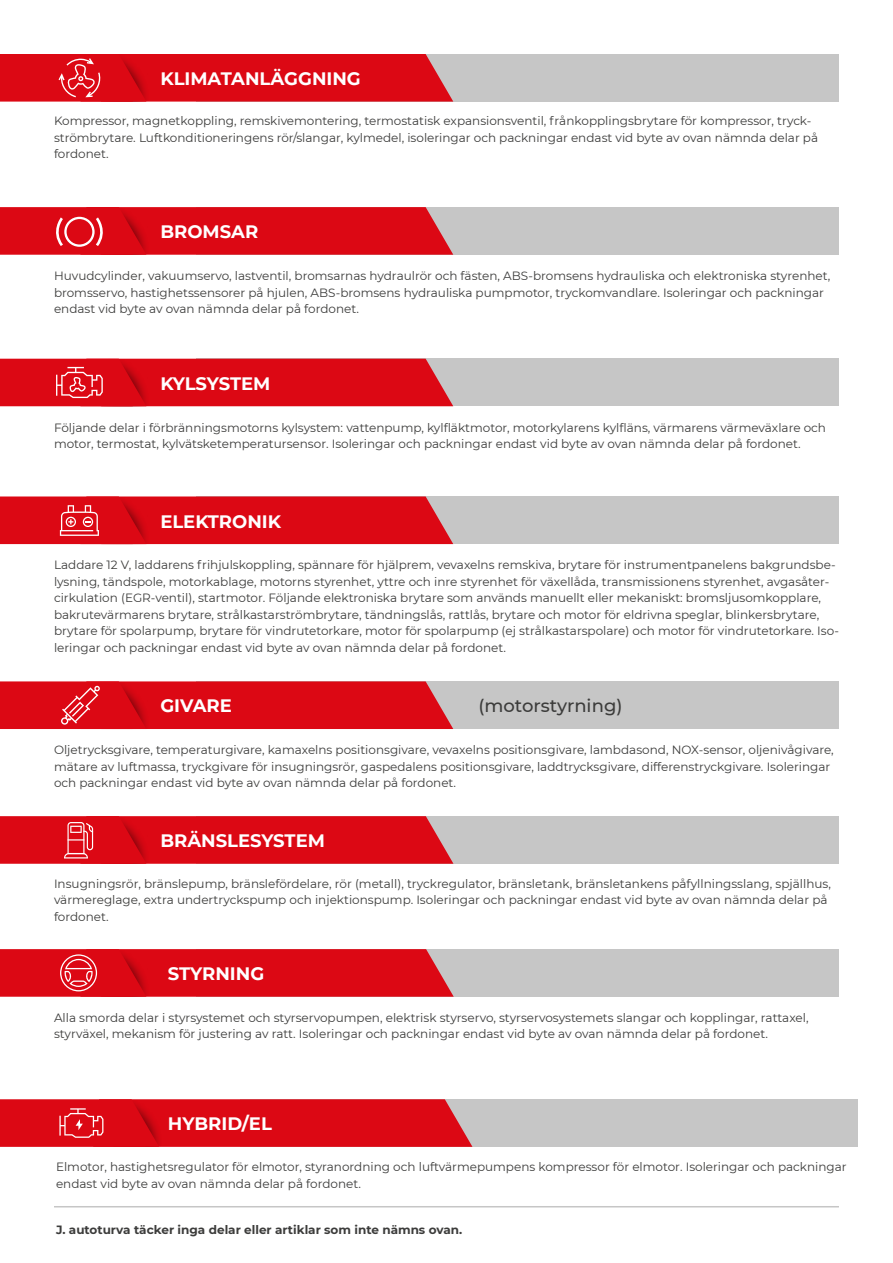
<style>
.page{position:relative;width:893px;height:1263px;background:#fff}
.page>*{position:absolute;margin:0;border:0;box-sizing:border-box;transform-origin:0 0}
.t1{font:700 18px "Montserrat";color:#fff}
.t2{font:500 18px "Montserrat";color:#3c3c3b}
.t3{font:12px/16.5px "Montserrat";color:#3c3c3b}
.t4{font:700 12px "Montserrat";color:#3c3c3b}
</style>
<div class="page">
<div style="left:196px;top:207px;width:643px;height:48px;background:#c6c6c6"></div>
<div style="left:196px;top:681px;width:643px;height:48px;background:#c6c6c6"></div>
<div style="left:196px;top:816px;width:643px;height:48px;background:#c6c6c6"></div>
<div style="left:196px;top:949px;width:643px;height:48px;background:#c6c6c6"></div>
<div style="left:196px;top:54px;width:643px;height:48px;background:#c6c6c6"></div>
<svg style="left:0;top:54px;width:453px;height:48px;background:#db121d"></svg>
<svg style="left:0;top:207px;width:453px;height:48px;background:#db131e"></svg>
<div style="left:196px;top:359px;width:643px;height:47px;background:#c6c6c6"></div>
<svg style="left:0;top:359px;width:453px;height:47px;background:#db111c"></svg>
<div style="left:196px;top:496px;width:643px;height:48px;background:#c6c6c6"></div>
<svg style="left:0;top:496px;width:453px;height:48px;background:#db131e"></svg>
<svg style="left:0;top:681px;width:453px;height:48px;background:#db121d"></svg>
<svg style="left:0;top:816px;width:453px;height:48px;background:#db121d"></svg>
<svg style="left:0;top:949px;width:454px;height:48px;background:#db131e"></svg>
<hr style="left:54px;top:1206px;width:785px;height:1px;background:#c6c6c6">
<div style="left:240px;top:1099px;width:618px;height:48px;background:#c6c6c6"></div>
<svg style="left:0;top:1099px;width:472px;height:48px;background:#db111d"></svg>
<h1 class="t1" style="left:160px;top:66px;width:202px">KLIMATANLÄGGNING</h1>
<p class="t3" style="left:54px;top:112px;width:766px">Kompressor, magnetkoppling, remskivemontering, termostatisk expansionsventil, frånkopplingsbrytare för kompressor, tryck&shy;strömbrytare. Luftkonditioneringens rör/slangar, kylmedel, isoleringar och packningar endast vid byte av ovan nämnda delar på fordonet.</p>
<h1 class="t1" style="left:160px;top:219px;width:99px">BROMSAR</h1>
<p class="t3" style="left:54px;top:267px;width:778px">Huvudcylinder, vakuumservo, lastventil, bromsarnas hydraulrör och fästen, ABS-bromsens hydrauliska och elektroniska styrenhet, bromsservo, hastighetssensorer på hjulen, ABS-bromsens hydrauliska pumpmotor, tryckomvandlare. Isoleringar och packningar endast vid byte av ovan nämnda delar på fordonet.</p>
<h1 class="t1" style="left:160px;top:370px;width:112px">KYLSYSTEM</h1>
<p class="t3" style="left:54px;top:419px;width:773px">Följande delar i förbränningsmotorns kylsystem: vattenpump, kylfläktmotor, motorkylarens kylfläns, värmarens värmeväxlare och motor, termostat, kylvätsketemperatursensor. Isoleringar och packningar endast vid byte av ovan nämnda delar på fordonet.</p>
<h1 class="t1" style="left:160px;top:508px;width:122px">ELEKTRONIK</h1>
<p class="t3" style="left:54px;top:556px;width:786px">Laddare 12 V, laddarens frihjulskoppling, spännare för hjälprem, vevaxelns remskiva, brytare för instrumentpanelens bakgrundsbe&shy;lysning, tändspole, motorkablage, motorns styrenhet, yttre och inre styrenhet för växellåda, transmissionens styrenhet, avgasåter&shy;cirkulation (EGR-ventil), startmotor. Följande elektroniska brytare som används manuellt eller mekaniskt: bromsljusomkopplare, bakrutevärmarens brytare, strålkastarströmbrytare, tändningslås, rattlås, brytare och motor för eldrivna speglar, blinkersbrytare, brytare för spolarpump, brytare för vindrutetorkare, motor för spolarpump (ej strålkastarspolare) och motor för vindrutetorkare. Iso&shy;leringar och packningar endast vid byte av ovan nämnda delar på fordonet.</p>
<h1 class="t1" style="left:160px;top:693px;width:73px">GIVARE</h1>
<h1 class="t2" style="left:478px;top:693px;width:146px">(motorstyrning)</h1>
<p class="t3" style="left:54px;top:741px;width:781px">Oljetrycksgivare, temperaturgivare, kamaxelns positionsgivare, vevaxelns positionsgivare, lambdasond, NOX-sensor, oljenivågivare, mätare av luftmassa, tryckgivare för insugningsrör, gaspedalens positionsgivare, laddtrycksgivare, differenstryckgivare. Isoleringar och packningar endast vid byte av ovan nämnda delar på fordonet.</p>
<h1 class="t1" style="left:160px;top:828px;width:166px">BRÄNSLESYSTEM</h1>
<p class="t3" style="left:54px;top:875px;width:778px">Insugningsrör, bränslepump, bränslefördelare, rör (metall), tryckregulator, bränsletank, bränsletankens påfyllningsslang, spjällhus, värmereglage, extra undertryckspump och injektionspump. Isoleringar och packningar endast vid byte av ovan nämnda delar på fordonet.</p>
<h1 class="t1" style="left:168px;top:961px;width:98px">STYRNING</h1>
<p class="t3" style="left:54px;top:1009px;width:756px">Alla smorda delar i styrsystemet och styrservopumpen, elektrisk styrservo, styrservosystemets slangar och kopplingar, rattaxel, styrväxel, mekanism för justering av ratt. Isoleringar och packningar endast vid byte av ovan nämnda delar på fordonet.</p>
<h1 class="t1" style="left:168px;top:1111px;width:106px">HYBRID/EL</h1>
<p class="t3" style="left:56px;top:1158px;width:792px">Elmotor, hastighetsregulator för elmotor, styranordning och luftvärmepumpens kompressor för elmotor. Isoleringar och packningar endast vid byte av ovan nämnda delar på fordonet.</p>
<p class="t4" style="left:56px;top:1221px;width:408px">J. autoturva täcker inga delar eller artiklar som inte nämns ovan.</p>
</div>
